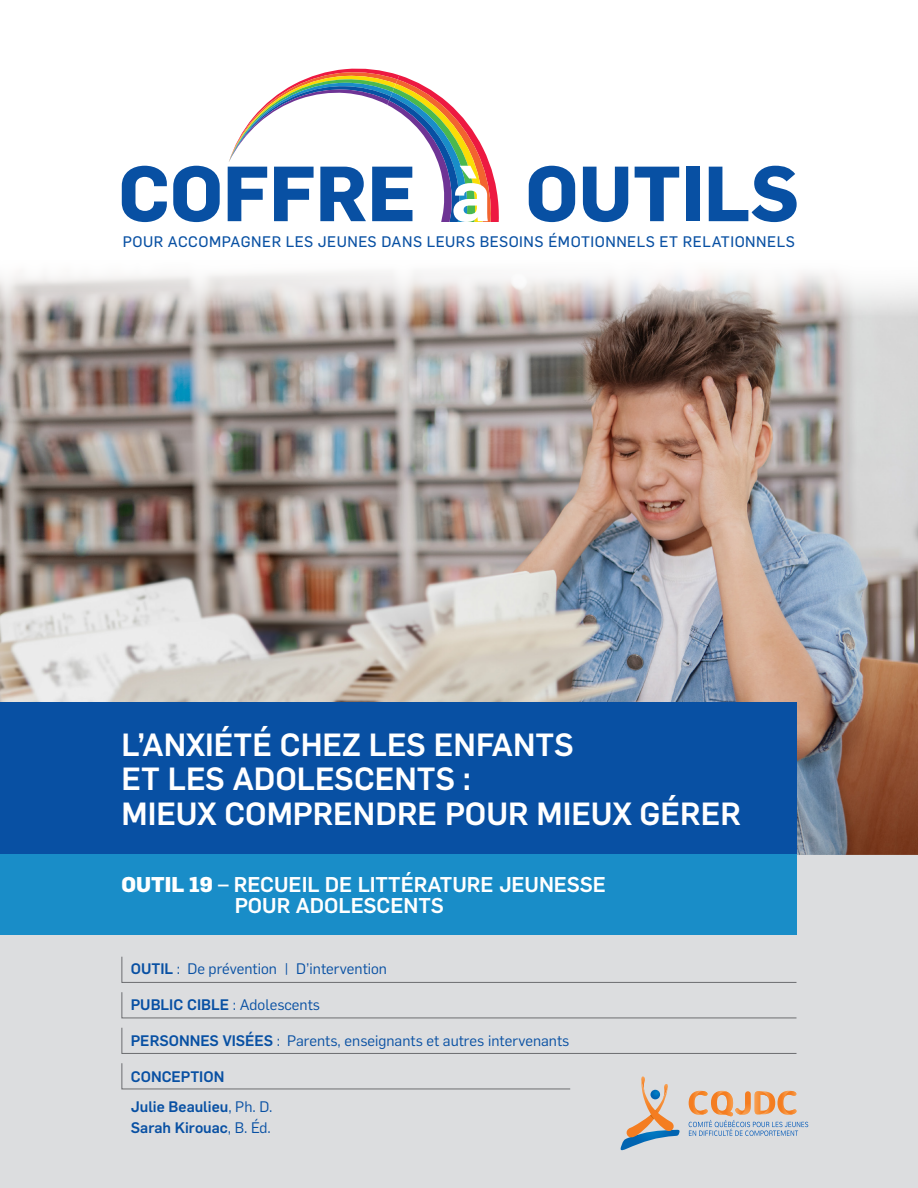
<style>
.page{position:relative;width:918px;height:1188px;background:#fff}
.page>*{position:absolute;margin:0;border:0;box-sizing:border-box;transform-origin:0 0}
.t1{font:700 76.5px "Flama";color:#0850a3}
.t2{font:500 31.5px "Flama";color:#fff}
.t3{font:500 21px "Flama";color:#fff}
.t4{font:15px "Flama";color:#0850a3}
.t5{font:15px "Flama Basic";letter-spacing:.035em;color:#0850a3}
.t6{font:500 15px "Flama";color:#0850a3}
.s1{font-weight:600;font-size:72px;color:#fff}
.s2{font-weight:800}
.s3{font-weight:500}
.s4{font-weight:400}
</style>
<div class="page">
<div style="left:0;top:810px;width:918px;height:378px;background:#dcdddf"></div>
<img style="left:0;top:272px;width:918px;height:582px">
<svg style="left:121px;top:956px;width:676px;height:27px"></svg>
<svg style="left:121px;top:992px;width:676px;height:27px"></svg>
<svg style="left:121px;top:1027px;width:676px;height:27px"></svg>
<svg style="left:121px;top:1063px;width:450px;height:27px"></svg>
<svg style="left:229px;top:68px;width:270px;height:153px"></svg>
<svg style="left:689px;top:1091px;width:119px;height:45px"></svg>
<svg style="left:621px;top:1076px;width:59px;height:75px"></svg>
<div style="left:0;top:702px;width:796px;height:216px;background:#0850a3"></div>
<div style="left:0;top:854px;width:796px;height:81px;background:#198dc8"></div>
<p class="t1" style="left:118px;top:138px;width:682px">COFFRE <span class="s1">à</span> OUTILS</p>
<p class="t5" style="left:123px;top:231px;width:674px">POUR ACCOMPAGNER LES JEUNES DANS LEURS BESOINS ÉMOTIONNELS ET RELATIONNELS</p>
<p class="t2" style="left:122px;top:722px;width:454px">L’ANXIÉTÉ CHEZ LES ENFANTS</p>
<p class="t2" style="left:122px;top:756px;width:351px">ET LES ADOLESCENTS :</p>
<p class="t2" style="left:122px;top:791px;width:621px">MIEUX COMPRENDRE POUR MIEUX GÉRER</p>
<p class="t3" style="left:122px;top:869px;width:486px"><span class="s2">OUTIL 19</span> – RECUEIL DE LITTÉRATURE JEUNESSE</p>
<p class="t3" style="left:235px;top:890px;width:211px">POUR ADOLESCENTS</p>
<p class="t4" style="left:131px;top:958px;width:258px"><span class="s3">OUTIL</span> : De prévention | D’intervention</p>
<p class="t4" style="left:131px;top:994px;width:191px"><span class="s3">PUBLIC CIBLE</span> : Adolescents</p>
<p class="t4" style="left:131px;top:1030px;width:440px"><span class="s3">PERSONNES VISÉES</span> : Parents, enseignants et autres intervenants</p>
<p class="t6" style="left:131px;top:1066px;width:95px">CONCEPTION</p>
<p class="t6" style="left:131px;top:1096px;width:143px">Julie Beaulieu<span class="s4">, Ph. D.</span></p>
<p class="t6" style="left:131px;top:1117px;width:142px">Sarah Kirouac<span class="s4">, B. Éd.</span></p>
</div>
